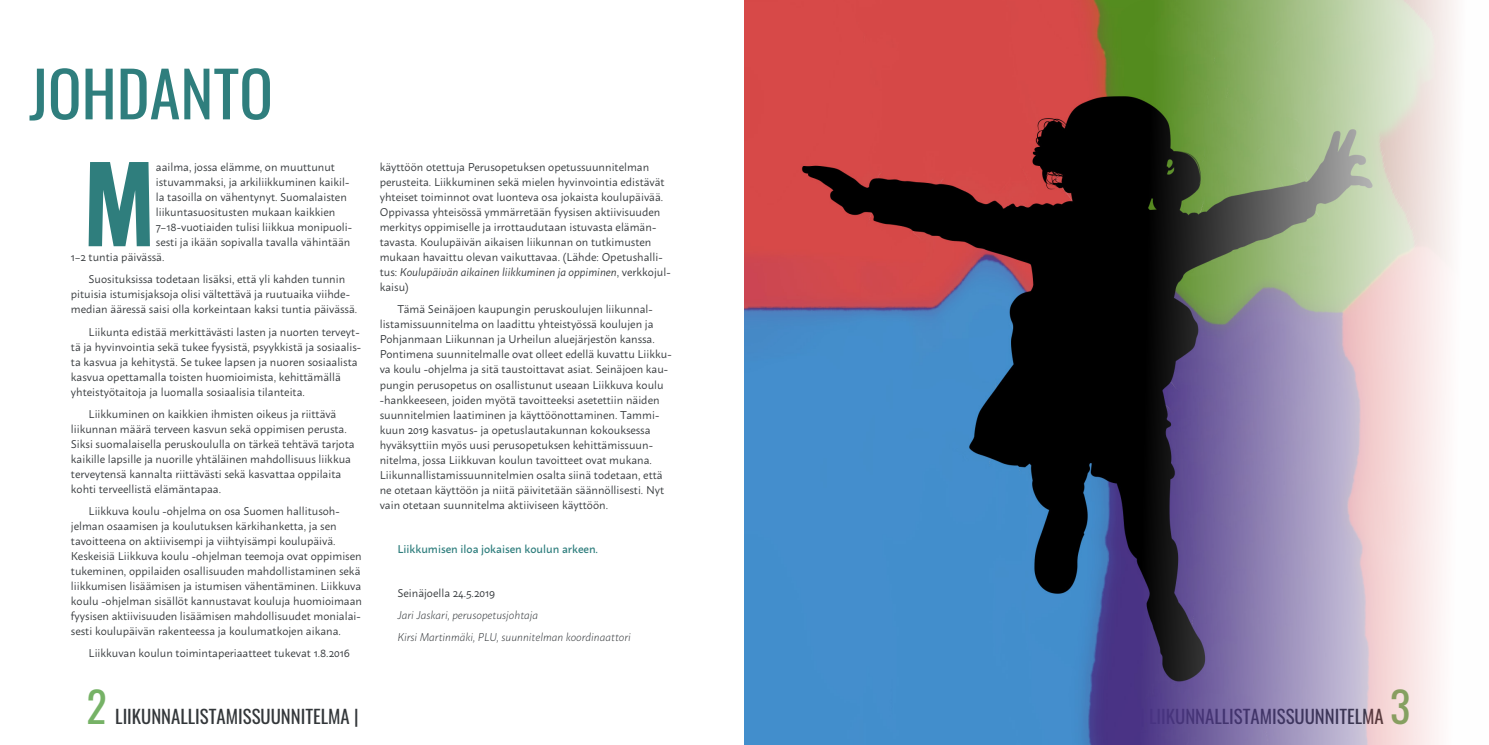
<style>
.page{position:relative;width:1489px;height:745px;background:#fff}
.page>*{position:absolute;margin:0;border:0;box-sizing:border-box;transform-origin:0 0}
.Leipis{font:700 103.88px "Oswald";color:#2f7e7d}
.Otsikko{font:62.5px "Oswald";color:#2f7e7d}
.t1{font:42.5px "Oswald";color:#76b266}
.t2{font:18.75px "Oswald";color:#33373a}
.Leipis-2{font:11.25px/15px "Macho";color:#33373a}
.Leipis-3{font:italic 300 11.25px "Macho";color:#33373a}
.Leipis-4{font:500 11.25px "Macho";color:#2f7e7d}
.s1{font-style:italic}
</style>
<div class="page">
<img style="left:744px;top:0;width:712px;height:744px">
<p class="Otsikko" style="left:29px;top:38px;width:245px">JOHDANTO</p>
<p class="Leipis" style="left:83px;top:149px;width:75px">M</p>
<p class="Leipis-2" style="left:156px;top:158px;width:181px">aailma, jossa elämme, on muuttunut</p>
<p class="Leipis-2" style="left:156px;top:173px;width:195px">istuvammaksi, ja arkiliikkuminen kaikil-</p>
<p class="Leipis-2" style="left:156px;top:188px;width:192px">la tasoilla on vähentynyt. Suomalaisten</p>
<p class="Leipis-2" style="left:156px;top:203px;width:181px">liikuntasuositusten mukaan kaikkien</p>
<p class="Leipis-2" style="left:156px;top:218px;width:198px">7–18-vuotiaiden tulisi liikkua monipuoli-</p>
<p class="Leipis-2" style="left:156px;top:233px;width:196px">sesti ja ikään sopivalla tavalla vähintään</p>
<p class="Leipis-2" style="left:71px;top:248px;width:95px">1–2 tuntia päivässä.</p>
<p class="Leipis-2" style="left:71px;top:270px;width:288px;text-indent:18px">Suosituksissa todetaan lisäksi, että yli kahden tunnin pituisia istumisjaksoja olisi vältettävä ja ruutuaika viihde&shy;median ääressä saisi olla korkeintaan kaksi tuntia päivässä.</p>
<p class="Leipis-2" style="left:71px;top:323px;width:292px;text-indent:18px">Liikunta edistää merkittävästi lasten ja nuorten terveyt&shy;tä ja hyvinvointia sekä tukee fyysistä, psyykkistä ja sosiaalis&shy;ta kasvua ja kehitystä. Se tukee lapsen ja nuoren sosiaalista kasvua opettamalla toisten huomioimista, kehittämällä yhteistyötaitoja ja luomalla sosiaalisia tilanteita.</p>
<p class="Leipis-2" style="left:71px;top:405px;width:285px;text-indent:18px">Liikkuminen on kaikkien ihmisten oikeus ja riittävä liikunnan määrä terveen kasvun sekä oppimisen perusta.<br>Siksi suomalaisella peruskoululla on tärkeä tehtävä tarjota kaikille lapsille ja nuorille yhtäläinen mahdollisuus liikkua terveytensä kannalta riittävästi sekä kasvattaa oppilaita kohti terveellistä elämäntapaa.</p>
<p class="Leipis-2" style="left:71px;top:502px;width:293px;text-indent:18px">Liikkuva koulu -ohjelma on osa Suomen hallitusoh&shy;jelman osaamisen ja koulutuksen kärkihanketta, ja sen tavoitteena on aktiivisempi ja viihtyisämpi koulupäivä.<br>Keskeisiä Liikkuva koulu -ohjelman teemoja ovat oppimisen tukeminen, oppilaiden osallisuuden mahdollistaminen sekä liikkumisen lisäämisen ja istumisen vähentäminen. Liikkuva koulu -ohjelman sisällöt kannustavat kouluja huomioimaan fyysisen aktiivisuuden lisäämisen mahdollisuudet monialai&shy;sesti koulupäivän rakenteessa ja koulumatkojen aikana.</p>
<p class="Leipis-2" style="left:89px;top:644px;width:262px">Liikkuvan koulun toimintaperiaatteet tukevat 1.8.2016</p>
<p class="Leipis-2" style="left:380px;top:158px;width:292px">käyttöön otettuja Perusopetuksen opetussuunnitelman perusteita. Liikkuminen sekä mielen hyvinvointia edistävät yhteiset toiminnot ovat luonteva osa jokaista koulupäivää.<br>Oppivassa yhteisössä ymmärretään fyysisen aktiivisuuden merkitys oppimiselle ja irrottaudutaan istuvasta elämän&shy;tavasta. Koulupäivän aikaisen liikunnan on tutkimusten mukaan havaittu olevan vaikuttavaa. (Lähde: Opetushalli&shy;tus: <span class="s1">Koulupäivän aikainen liikkuminen ja oppiminen</span>, verkkojul&shy;kaisu)</p>
<p class="Leipis-2" style="left:380px;top:300px;width:293px;text-indent:18px">Tämä Seinäjoen kaupungin peruskoulujen liikunnal&shy;listamissuunnitelma on laadittu yhteistyössä koulujen ja Pohjanmaan Liikunnan ja Urheilun aluejärjestön kanssa.<br>Pontimena suunnitelmalle ovat olleet edellä kuvattu Liikku&shy;va koulu -ohjelma ja sitä taustoittavat asiat. Seinäjoen kau&shy;pungin perusopetus on osallistunut useaan Liikkuva koulu -hankkeeseen, joiden myötä tavoitteeksi asetettiin näiden suunnitelmien laatiminen ja käyttöönottaminen. Tammi&shy;kuun 2019 kasvatus- ja opetuslautakunnan kokouksessa hyväksyttiin myös uusi perusopetuksen kehittämissuun&shy;nitelma, jossa Liikkuvan koulun tavoitteet ovat mukana.<br>Liikunnallistamissuunnitelmien osalta siinä todetaan, että ne otetaan käyttöön ja niitä päivitetään säännöllisesti. Nyt vain otetaan suunnitelma aktiiviseen käyttöön.</p>
<p class="Leipis-4" style="left:397px;top:538px;width:202px">Liikkumisen iloa jokaisen koulun arkeen.</p>
<p class="Leipis-2" style="left:397px;top:584px;width:99px">Seinäjoella 24.5.2019</p>
<p class="Leipis-3" style="left:397px;top:605px;width:142px">Jari Jaskari, perusopetusjohtaja</p>
<p class="Leipis-3" style="left:397px;top:627px;width:235px">Kirsi Martinmäki, PLU, suunnitelman koordinaattori</p>
<h3 class="t1" style="left:87px;top:668px;width:22px">2</h3>
<h3 class="t2" style="left:115px;top:698px;width:245px">LIIKUNNALLISTAMISSUUNNITELMA |</h3>
<h3 class="t2" style="left:1140px;top:698px;width:245px">| LIIKUNNALLISTAMISSUUNNITELMA</h3>
<h3 class="t1" style="left:1389px;top:668px;width:22px">3</h3>
</div>
